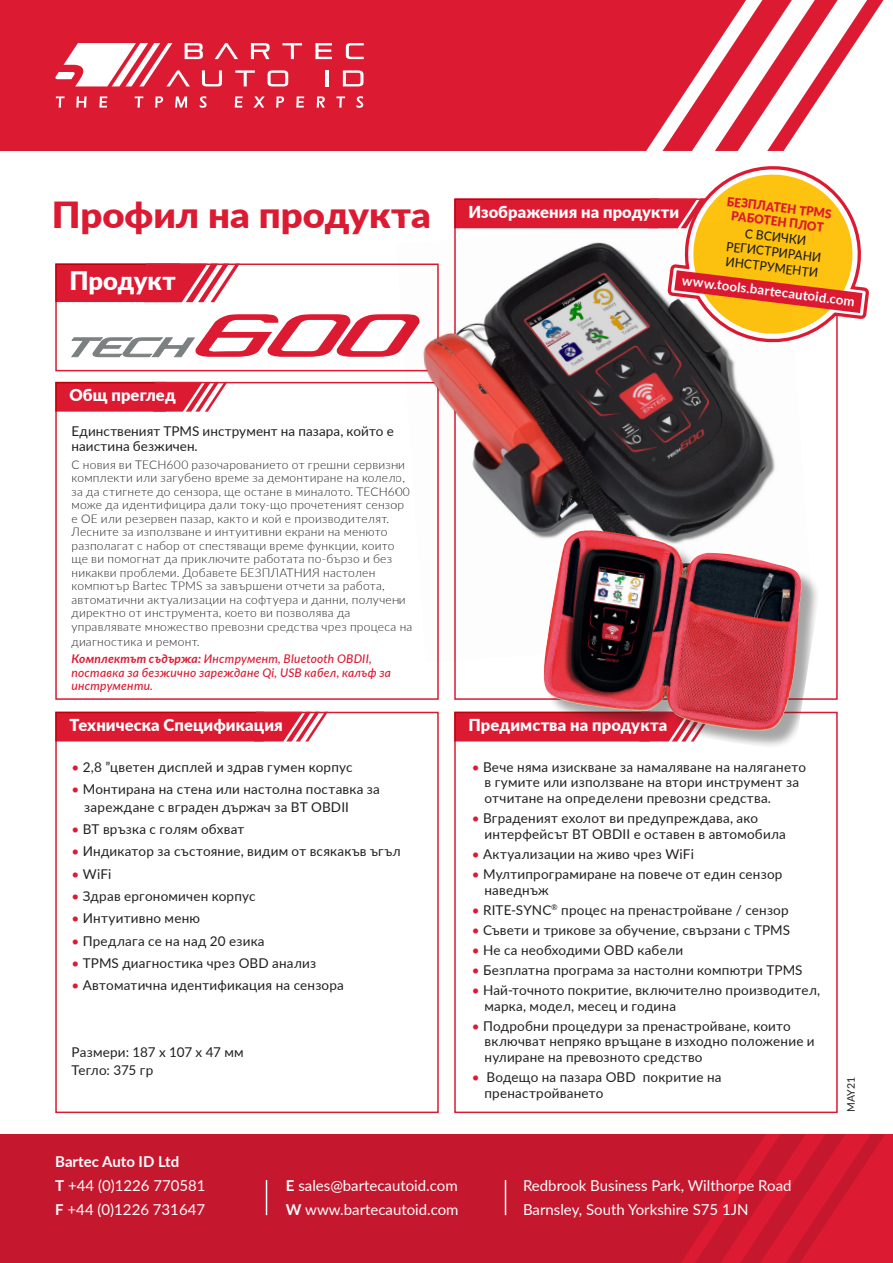
<style>
.page{position:relative;width:893px;height:1263px;background:#fff}
.page>*{position:absolute;margin:0;border:0;box-sizing:border-box;transform-origin:0 0}
.t1{font:900 36px "Lato";color:#dc1a32;scale:1.06 1}
.t2{font:900 25.5px "Lato";color:#fff}
.t3{font:900 16.5px "Lato";letter-spacing:.005em;color:#fff}
.t4{font:15px/24px "Lato";color:#fff}
.t5{font:700 15px "Lato";color:#fff}
.t6{font:13.5px/15.8px "Lato";letter-spacing:.015em;color:#231f20}
.t7{font:13.5px "Lato";letter-spacing:-.01em;color:#231f20}
.t8{font:700 13.2px "Lato";color:#fff}
.t9{font:500 12.9px/15.5px "Lato";color:#231f20;text-align:center;scale:.93 1}
.t10{font:900 12.6px/14px "Lato";color:#dc1a32;text-align:center;scale:.93 1}
.t11{font:300 12px/13.5px "Lato";letter-spacing:.02em;color:#231f20}
.t12{font:italic 500 12px/13.5px "Lato";letter-spacing:.02em;color:#dc1a32}
.t13{font:10.5px "Lato";color:#231f20}
.s1{font-weight:700}
.s2{color:#dc1a32}
</style>
<div class="page">
<div style="left:55px;top:382px;width:111px;height:30px;background:#dc1a32;border:2px solid #dc1a32"></div>
<div style="left:0;top:0;width:610px;height:151px;background:#dc1a32"></div>
<svg style="left:315px;top:43px;width:17px;height:16px"></svg>
<svg style="left:346px;top:43px;width:18px;height:16px"></svg>
<svg style="left:55px;top:43px;width:247px;height:43px"></svg>
<hr style="left:325px;top:70px;width:3px;height:16px;background:#fff">
<svg style="left:343px;top:70px;width:20px;height:16px"></svg>
<svg style="left:56px;top:96px;width:9px;height:12px"></svg>
<svg style="left:76px;top:96px;width:11px;height:12px"></svg>
<svg style="left:99px;top:96px;width:8px;height:12px"></svg>
<svg style="left:135px;top:96px;width:8px;height:12px"></svg>
<svg style="left:155px;top:96px;width:8px;height:12px"></svg>
<svg style="left:175px;top:96px;width:12px;height:12px"></svg>
<svg style="left:200px;top:96px;width:7px;height:12px"></svg>
<svg style="left:235px;top:96px;width:8px;height:12px"></svg>
<svg style="left:253px;top:96px;width:12px;height:12px"></svg>
<svg style="left:276px;top:96px;width:8px;height:12px"></svg>
<svg style="left:296px;top:96px;width:8px;height:12px"></svg>
<svg style="left:317px;top:96px;width:8px;height:12px"></svg>
<svg style="left:336px;top:96px;width:9px;height:12px"></svg>
<svg style="left:356px;top:96px;width:7px;height:12px"></svg>
<div style="left:55px;top:712px;width:384px;height:401px;border:2px solid #dc1a32"></div>
<div style="left:454px;top:712px;width:384px;height:401px;border:2px solid #dc1a32"></div>
<div style="left:55px;top:263px;width:125px;height:39px;background:#dc1a32;border:2px solid #dc1a32"></div>
<div style="left:454px;top:198px;width:204px;height:30px;background:#dc1a32;border:2px solid #dc1a32"></div>
<div style="left:55px;top:712px;width:209px;height:29px;background:#dc1a32;border:2px solid #dc1a32"></div>
<div style="left:454px;top:712px;width:196px;height:29px;background:#dc1a32;border:2px solid #dc1a32"></div>
<svg style="left:144px;top:263px;width:96px;height:39px"></svg>
<svg style="left:254px;top:712px;width:74px;height:29px"></svg>
<div style="left:0;top:1134px;width:686px;height:129px;background:#c5172d"></div>
<svg style="left:686px;top:1134px;width:199px;height:129px;background:#d0182f"></svg>
<hr style="left:266px;top:1180px;width:1px;height:35px;background:#fff">
<hr style="left:505px;top:1180px;width:1px;height:35px;background:#fff">
<svg style="left:525px;top:0;width:358px;height:351px"></svg>
<svg style="left:71px;top:314px;width:325px;height:98px"></svg>
<img style="left:396px;top:217px;width:418px;height:446px">
<div style="left:525px;top:514px;width:301px;height:238px;background:#231f20;opacity:.4"></div>
<img style="left:544px;top:509px;width:282px;height:243px">
<p class="t1" style="left:52px;top:187px;width:359px">Профил на продукта</p>
<p class="t2" style="left:70px;top:262px;width:108px">Продукт</p>
<p class="t3" style="left:70px;top:383px;width:108px">Общ преглед</p>
<p class="t6" style="left:72px;top:423px;width:324px;line-height:15px">Единственият TPMS инструмент на пазара, който е наистина безжичен.</p>
<p class="t11" style="left:72px;top:457px;width:342px">С новия ви TECH600 разочарованието от грешни сервизни комплекти или загубено време за демонтиране нa колело, за да стигнете до сензора, ще остане в миналото. TECH600 може да идентифицира дали току-що прочетеният сензор е OE или резервен пазар, както и кой е производителят.<br>Лесните за използване и интуитивни екрани на менюто разполагат с набор от спестяващи време функции, които ще ви помогнат да приключите работата по-бързо и без никакви проблеми. Добавете БЕЗПЛАТНИЯ настолен компютър Bartec TPMS за завършени отчети за работа, автоматични актуализации на софтуера и данни, получени директно от инструмента, което ви позволява да управлявате множество превозни средства чрез процеса на</p>
<p class="t11" style="left:72px;top:634px;width:130px">диагностика и ремонт.</p>
<p class="t12" style="left:72px;top:652px;width:321px"><span class="s1">Комплектът съдържа:</span> Инструмент, Bluetooth OBDII, поставка за безжично зареждане Qi, USB кабел, калъф за инструменти.</p>
<p class="t10" style="left:728px;top:194px;width:115px;rotate:7deg">БЕЗПЛАТЕН TPMS<br>РАБОТЕН ПЛОТ</p>
<p class="t9" style="left:729px;top:223px;width:104px;rotate:7deg">С ВСИЧКИ<br>РЕГИСТРИРАНИ<br>ИНСТРУМЕНТИ</p>
<p class="t8" style="left:683px;top:271px;width:176px;rotate:7deg">www.tools.bartecautoid.com</p>
<p class="t3" style="left:468px;top:199px;width:212px">Изображения на продукти</p>
<p class="t3" style="left:70px;top:712px;width:215px">Техническа Спецификация</p>
<p class="t3" style="left:468px;top:712px;width:200px">Предимства на продукта</p>
<p class="t6" style="left:72px;top:758px;width:283px"><span class="s2">•</span> 2,8 ”цветен дисплей и здрав гумен корпус</p>
<p class="t6" style="left:84px;top:779px;width:297px;line-height:18px;text-indent:-13px"><span class="s2">•</span> Монтирана на стена или настолна поставка за зареждане с вграден държач за BT OBDII</p>
<p class="t6" style="left:72px;top:821px;width:174px"><span class="s2">•</span> BT връзка с голям обхват</p>
<p class="t6" style="left:72px;top:843px;width:331px"><span class="s2">•</span> Индикатор за състояние, видим от всякакъв ъгъл</p>
<p class="t6" style="left:72px;top:865px;width:41px"><span class="s2">•</span> WiFi</p>
<p class="t6" style="left:72px;top:888px;width:186px"><span class="s2">•</span> Здрав ергономичен корпус</p>
<p class="t6" style="left:72px;top:910px;width:130px"><span class="s2">•</span> Интуитивно меню</p>
<p class="t6" style="left:72px;top:932px;width:195px"><span class="s2">•</span> Предлага се на над 20 езика</p>
<p class="t6" style="left:72px;top:954px;width:246px"><span class="s2">•</span> TPMS диагностика чрез OBD анализ</p>
<p class="t6" style="left:72px;top:977px;width:274px"><span class="s2">•</span> Автоматична идентификация на сензора</p>
<p class="t6" style="left:72px;top:1043px;width:174px">Размери: 187 x 107 x 47 мм</p>
<p class="t7" style="left:72px;top:1060px;width:83px">Тегло: 375 гр</p>
<p class="t6" style="left:484px;top:758px;width:323px;text-indent:-13px"><span class="s2">•</span> Вече няма изискване за намаляване на налягането в гумите или използване на втори инструмент за отчитане на определени превозни средства.</p>
<p class="t6" style="left:484px;top:810px;width:303px;text-indent:-13px"><span class="s2">•</span> Вграденият ехолот ви предупреждава, ако интерфейсът BT OBDII е оставен в автомобила</p>
<p class="t6" style="left:472px;top:846px;width:224px"><span class="s2">•</span> Актуализации на живо чрез WiFi</p>
<p class="t6" style="left:484px;top:866px;width:299px;text-indent:-13px"><span class="s2">•</span> Мултипрограмиране на повече от един сензор наведнъж</p>
<p class="t6" style="left:472px;top:901px;width:318px"><span class="s2">•</span> RITE-SYNC<sup>®</sup> процес на пренастройване / сензор</p>
<p class="t6" style="left:472px;top:921px;width:320px"><span class="s2">•</span> Съвети и трикове за обучение, свързани с TPMS</p>
<p class="t6" style="left:472px;top:941px;width:213px"><span class="s2">•</span> Не са необходими OBD кабели</p>
<p class="t6" style="left:472px;top:961px;width:332px"><span class="s2">•</span> Безплатна програма за настолни компютри TPMS</p>
<p class="t6" style="left:484px;top:981px;width:337px;text-indent:-13px"><span class="s2">•</span> Най-точното покритие, включително производител, марка, модел, месец и година</p>
<p class="t6" style="left:484px;top:1017px;width:332px;text-indent:-13px"><span class="s2">•</span> Подробни процедури за пренастройване, които включват непряко връщане в изходно положение и нулиране на превозното средство</p>
<p class="t6" style="left:484px;top:1069px;width:239px;text-indent:-13px"><span class="s2">•</span> Водещо на пазара OBD покритие на пренастройването</p>
<p class="t5" style="left:55px;top:1150px;width:126px">Bartec Auto ID Ltd</p>
<p class="t4" style="left:55px;top:1172px;width:152px"><span class="s1">T</span> +44 (0)1226 770581</p>
<p class="t4" style="left:55px;top:1196px;width:151px"><span class="s1">F</span> +44 (0)1226 731647</p>
<p class="t4" style="left:286px;top:1172px;width:174px"><span class="s1">E</span> sales@bartecautoid.com<br><span class="s1">W</span> www.bartecautoid.com</p>
<p class="t4" style="left:523px;top:1172px;width:270px">Redbrook Business Park, Wilthorpe Road</p>
<p class="t4" style="left:523px;top:1196px;width:227px">Barnsley, South Yorkshire S75 1JN</p>
<p class="t13" style="left:843px;top:1112px;width:37px;rotate:-90deg">MAY21</p>
</div>
